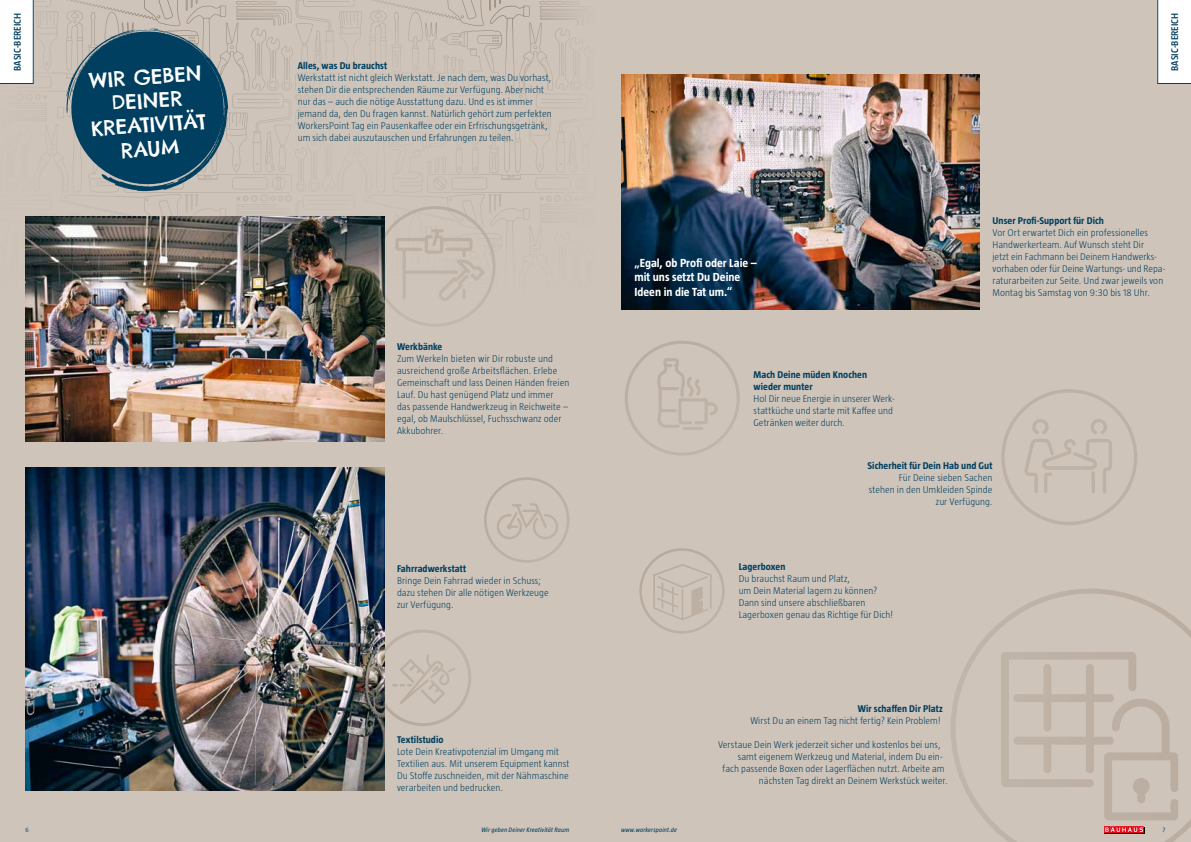
<style>
.page{position:relative;width:1191px;height:842px;background:#cec4ba}
.page>*{position:absolute;margin:0;border:0;box-sizing:border-box;transform-origin:0 0}
.t1{font:20px/24px "Chelsea Market Pro";color:#fff;text-align:center}
.t2{font:700 12px/14.4px "Taz";color:#fff}
.t3{font:300 10px/12px "Taz";letter-spacing:.005em;color:#003f60}
.t4{font:700 10px/12px "Taz";letter-spacing:.005em;color:#003f60}
.t5{font:600 10px "Taz";letter-spacing:.005em;color:#003f60}
.t6{font:italic 6.5px "Taz";letter-spacing:.015em;color:#003f60}
.t7{font:300 6.5px "Taz";color:#003f60}
</style>
<div class="page">
<svg style="left:0;top:0;width:34px;height:84px;background:#f4f7f8"></svg>
<svg style="left:1157px;top:0;width:34px;height:84px;background:#f4f7f8"></svg>
<svg style="left:951px;top:589px;width:240px;height:253px"></svg>
<svg style="left:522px;top:196px;width:218px;height:221px"></svg>
<img style="left:26px;top:217px;width:358px;height:224px">
<img style="left:26px;top:467px;width:358px;height:324px">
<svg style="left:979px;top:281px;width:158px;height:244px"></svg>
<img style="left:621px;top:74px;width:358px;height:236px">
<svg style="left:328px;top:358px;width:408px;height:415px"></svg>
<div style="left:1001px;top:389px;width:136px;height:136px;border:3px solid #b0a091;border-radius:50%"></div>
<svg style="left:1023px;top:419px;width:89px;height:74px"></svg>
<svg style="left:60px;top:0;width:512px;height:195px"></svg>
<svg style="left:1104px;top:826px;width:40px;height:7px"></svg>
<p class="t5" style="left:12px;top:71px;width:60px;rotate:-90deg">BASIC-BEREICH</p>
<p class="t5" style="left:1169px;top:71px;width:60px;rotate:-90deg">BASIC-BEREICH</p>
<p class="t4" style="left:298px;top:60px;width:91px">Alles, was Du brauchst</p>
<p class="t3" style="left:298px;top:72px;width:255px">Werkstatt ist nicht gleich Werkstatt. Je nach dem, was Du vorhast, stehen Dir die entsprechenden Räume zur Verfügung. Aber nicht nur das – auch die nötige Ausstattung dazu. Und es ist immer jemand da, den Du fragen kannst. Natürlich gehört zum perfekten WorkersPoint Tag ein Pausenkaffee oder ein Erfrischungsgetränk, um sich dabei auszutauschen und Erfahrungen zu teilen.</p>
<h1 class="t1" style="left:87px;top:69px;width:117px;rotate:-4deg">WIR GEBEN<br>DEINER<br>KREATIVITÄT<br>RAUM</h1>
<p class="t4" style="left:397px;top:341px;width:47px">Werkbänke</p>
<p class="t3" style="left:397px;top:353px;width:174px">Zum Werkeln bieten wir Dir robuste und ausreichend große Arbeitsflächen. Erlebe Gemeinschaft und lass Deinen Händen freien Lauf. Du hast genügend Platz und immer<br>das passende Handwerkzeug in Reichweite – egal, ob Maulschlüssel, Fuchsschwanz oder Akkubohrer.</p>
<p class="t4" style="left:397px;top:562px;width:71px">Fahrradwerkstatt</p>
<p class="t3" style="left:397px;top:574px;width:153px">Bringe Dein Fahrrad wieder in Schuss; dazu stehen Dir alle nötigen Werkzeuge zur Verfügung.</p>
<p class="t4" style="left:397px;top:733px;width:48px">Textilstudio</p>
<p class="t3" style="left:397px;top:745px;width:174px">Lote Dein Kreativpotenzial im Umgang mit Textilien aus. Mit unserem Equipment kannst Du Stoffe zuschneiden, mit der Nähmaschine verarbeiten und bedrucken.</p>
<p class="t2" style="left:634px;top:255px;width:124px">„Egal, ob Profi oder Laie – mit uns setzt Du Deine<br>Ideen in die Tat um.“</p>
<p class="t4" style="left:753px;top:369px;width:115px">Mach Deine müden Knochen wieder munter</p>
<p class="t3" style="left:753px;top:393px;width:143px">Hol Dir neue Energie in unserer Werk&shy;stattküche und starte mit Kaffee und<br>Getränken weiter durch.</p>
<p class="t4" style="left:992px;top:214px;width:113px">Unser Profi-Support für Dich</p>
<p class="t3" style="left:992px;top:226px;width:174px">Vor Ort erwartet Dich ein professionelles Handwerkerteam. Auf Wunsch steht Dir<br>jetzt ein Fachmann bei Deinem Handwerks-- vorhaben oder für Deine Wartungs- und Repa&shy;raturarbeiten zur Seite. Und zwar jeweils von Montag bis Samstag von 9:30 bis 18 Uhr.</p>
<p class="t4" style="left:867px;top:460px;width:126px">Sicherheit für Dein Hab und Gut</p>
<p class="t3" style="left:868px;top:472px;width:125px;text-align:right">Für Deine sieben Sachen<br>stehen in den Umkleiden Spinde zur Verfügung.</p>
<p class="t4" style="left:738px;top:560px;width:48px">Lagerboxen</p>
<p class="t3" style="left:738px;top:572px;width:156px">Du brauchst Raum und Platz,<br>um Dein Material lagern zu können?<br>Dann sind unsere abschließbaren Lagerboxen genau das Richtige für Dich!</p>
<p class="t4" style="left:857px;top:702px;width:86px">Wir schaffen Dir Platz</p>
<p class="t3" style="left:750px;top:714px;width:192px">Wirst Du an einem Tag nicht fertig? Kein Problem!</p>
<p class="t3" style="left:718px;top:738px;width:224px">Verstaue Dein Werk jederzeit sicher und kostenlos bei uns,</p>
<p class="t3" style="left:737px;top:750px;width:206px">samt eigenem Werkzeug und Material, indem Du ein-</p>
<p class="t3" style="left:722px;top:762px;width:223px">fach passende Boxen oder Lagerflächen nutzt. Arbeite am</p>
<p class="t3" style="left:759px;top:774px;width:190px">nächsten Tag direkt an Deinem Werkstück weiter.</p>
<p class="t7" style="left:26px;top:826px;width:5px">6</p>
<p class="t6" style="left:481px;top:826px;width:89px">Wir geben Deiner Kreativität Raum</p>
<p class="t6" style="left:621px;top:826px;width:58px">www.workerspoint.de</p>
<p class="t7" style="left:1162px;top:826px;width:4px">7</p>
</div>
